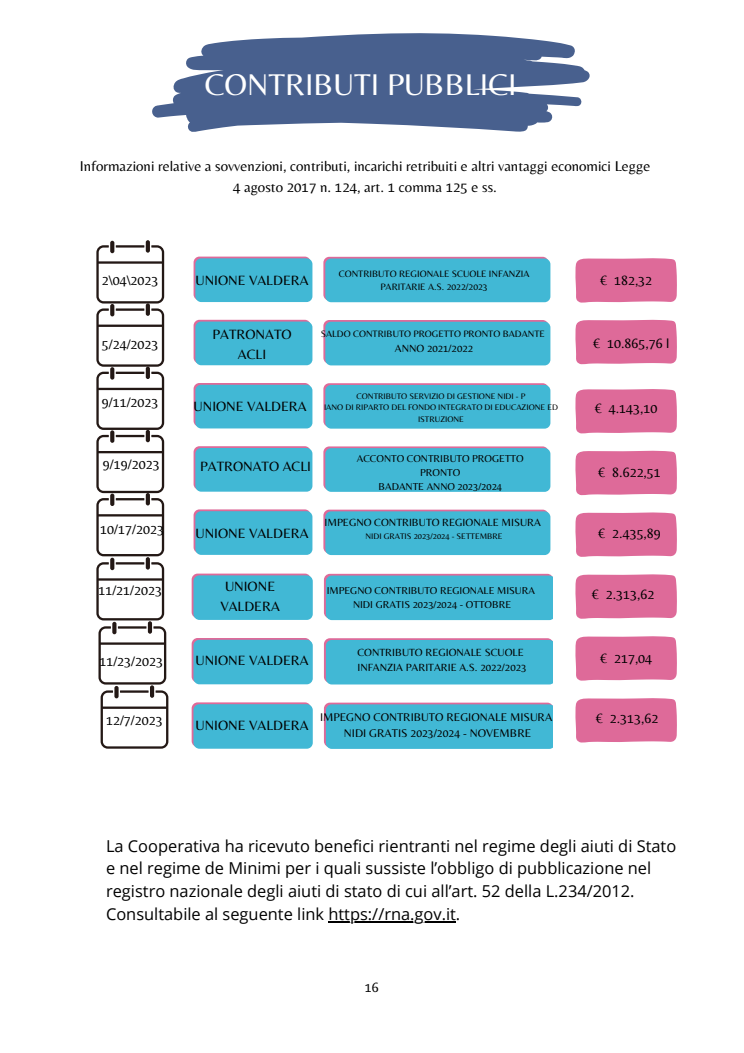
<style>
.page{position:relative;width:744px;height:1053px;background:#fff}
.page>*{position:absolute;margin:0;border:0;box-sizing:border-box;transform-origin:0 0}
.t1{font:31.2px "Belleza";color:#fff}
.t2{font:16.4px/22.8px "Open Sans";color:#000}
.t3{font:14.8px/20.7px "Belleza";color:#000;text-align:center}
.t4{font:14px/19.5px "Belleza";color:#000;text-align:center}
.t5{font:11.6px/16.2px "Belleza";color:#000;text-align:center}
.t6{font:10.8px/15px "Belleza";color:#000}
.t7{font:10.4px/14.4px "Belleza";color:#000;text-align:center}
.t8{font:9.6px/13.2px "Belleza";color:#000;text-align:center}
.t9{font:8.4px/11.7px "Belleza";color:#000;text-align:center}
</style>
<div class="page">
<svg style="left:152px;top:33px;width:438px;height:99px;fill:#48608e"></svg>
<div style="left:323px;top:257px;width:226px;height:43px;background:#de6a99;border-radius:6px"></div>
<div style="left:325px;top:258px;width:225px;height:44px;background:#41b8d5;border-radius:6px"></div>
<svg style="left:194px;top:256px;width:118px;height:46px;background:#4cb5d2"></svg>
<svg style="left:323px;top:320px;width:226px;height:44px"></svg>
<div style="left:325px;top:322px;width:225px;height:43px;background:#41b8d5;border-radius:6px"></div>
<div style="left:194px;top:320px;width:118px;height:45px;background:#41b8d5"></div>
<div style="left:323px;top:383px;width:226px;height:44px;background:#d46e9c;border-radius:6px"></div>
<div style="left:325px;top:385px;width:225px;height:43px;background:#41b8d5;border-radius:6px"></div>
<div style="left:194px;top:383px;width:118px;height:45px;background:#41b8d5"></div>
<div style="left:323px;top:446px;width:226px;height:44px;background:#de6a99;border-radius:6px"></div>
<div style="left:325px;top:448px;width:225px;height:44px;background:#41b8d5;border-radius:6px"></div>
<div style="left:194px;top:446px;width:118px;height:45px;background:#41b8d5"></div>
<div style="left:323px;top:509px;width:226px;height:44px;background:#de6a99;border-radius:6px"></div>
<div style="left:325px;top:511px;width:225px;height:44px;background:#41b8d5;border-radius:6px"></div>
<svg style="left:194px;top:509px;width:118px;height:46px;background:#4bb5d2"></svg>
<svg style="left:575px;top:258px;width:102px;height:45px;background:#df729e"></svg>
<svg style="left:575px;top:319px;width:102px;height:45px;background:#df729e"></svg>
<div style="left:575px;top:389px;width:102px;height:44px;background:#de6a99"></div>
<svg style="left:575px;top:450px;width:102px;height:45px;background:#df729e"></svg>
<svg style="left:575px;top:512px;width:102px;height:45px;background:#df729e"></svg>
<svg style="left:110px;top:241px;width:4px;height:12px"></svg>
<svg style="left:146px;top:240px;width:4px;height:13px"></svg>
<svg style="left:96px;top:245px;width:68px;height:311px"></svg>
<svg style="left:110px;top:493px;width:4px;height:13px"></svg>
<hr style="left:146px;top:493px;width:4px;height:12px;background:#231815;border-radius:2px">
<div style="left:324px;top:574px;width:228px;height:46px;background:#41b8d5"></div>
<svg style="left:192px;top:573px;width:121px;height:47px;background:#4cb5d3"></svg>
<div style="left:324px;top:638px;width:228px;height:46px;background:#41b8d5"></div>
<svg style="left:192px;top:638px;width:121px;height:46px;background:#4ab4d2"></svg>
<svg style="left:324px;top:702px;width:228px;height:46px;background:#4bb5d2"></svg>
<svg style="left:192px;top:702px;width:121px;height:46px;background:#4bb5d2"></svg>
<svg style="left:96px;top:562px;width:68px;height:58px"></svg>
<svg style="left:110px;top:557px;width:4px;height:13px"></svg>
<hr style="left:146px;top:557px;width:4px;height:12px;background:#231815;border-radius:2px">
<svg style="left:98px;top:626px;width:68px;height:58px"></svg>
<svg style="left:112px;top:621px;width:4px;height:13px"></svg>
<hr style="left:148px;top:621px;width:4px;height:12px;background:#231815;border-radius:2px">
<svg style="left:101px;top:690px;width:67px;height:58px"></svg>
<div style="left:114px;top:686px;width:5px;height:12px;background:#231815;border-radius:2px"></div>
<hr style="left:150px;top:685px;width:4px;height:12px;background:#231815;border-radius:2px">
<svg style="left:575px;top:574px;width:102px;height:45px;background:#df729e"></svg>
<div style="left:575px;top:636px;width:102px;height:44px;background:#de6a99"></div>
<div style="left:575px;top:698px;width:102px;height:44px;background:#de6a99"></div>
<hr style="left:328px;top:920px;width:128px;height:2px;background:#000">
<p class="t1" style="left:205px;top:66px;width:313px">CONTRIBUTI PUBBLICI</p>
<h2 class="t3" style="left:80px;top:155px;width:572px">Informazioni relative a sovvenzioni, contributi, incarichi retribuiti e altri vantaggi economici Legge<br>4 agosto 2017 n. 124, art. 1 comma 125 e ss.</h2>
<p class="t4" style="left:102px;top:270px;width:58px">2\04\2023</p>
<p class="t4" style="left:196px;top:270px;width:115px">UNIONE VALDERA</p>
<h6 class="t8" style="left:339px;top:266px;width:192px">CONTRIBUTO REGIONALE SCUOLE INFANZIA<br>PARITARIE A.S. 2022/2023</h6>
<h3 class="t4" style="left:600px;top:270px;width:54px">€ 182,32</h3>
<h3 class="t4" style="left:102px;top:334px;width:58px">5/24/2023</h3>
<h3 class="t4" style="left:213px;top:324px;width:81px">PATRONATO<br>ACLI</h3>
<h3 class="t8" style="left:321px;top:327px;width:226px">SALDO CONTRIBUTO PROGETTO PRONTO BADANTE</h3>
<h3 class="t6" style="left:395px;top:340px;width:80px">ANNO 2021/2022</h3>
<h5 class="t4" style="left:593px;top:333px;width:78px">€ 10.865,76 l</h5>
<p class="t4" style="left:102px;top:392px;width:58px">9/11/2023</p>
<h4 class="t4" style="left:194px;top:396px;width:115px">UNIONE VALDERA</h4>
<h4 class="t9" style="left:357px;top:390px;width:170px">CONTRIBUTO SERVIZIO DI GESTIONE NIDI - P</h4>
<h3 class="t9" style="left:324px;top:401px;width:236px">IANO DI RIPARTO DEL FONDO INTEGRATO DI EDUCAZIONE ED<br>ISTRUZIONE</h3>
<p class="t4" style="left:595px;top:398px;width:64px">€ 4.143,10</p>
<h4 class="t4" style="left:103px;top:454px;width:58px">9/19/2023</h4>
<p class="t4" style="left:200px;top:456px;width:112px">PATRONATO ACLI</p>
<h4 class="t7" style="left:357px;top:451px;width:168px">ACCONTO CONTRIBUTO PROGETTO<br>PRONTO<br>BADANTE ANNO 2023/2024</h4>
<h6 class="t4" style="left:598px;top:462px;width:64px">€ 8.622,51</h6>
<p class="t4" style="left:100px;top:519px;width:65px">10/17/2023</p>
<p class="t4" style="left:196px;top:523px;width:115px">UNIONE VALDERA</p>
<h4 class="t6" style="left:325px;top:515px;width:218px">IMPEGNO CONTRIBUTO REGIONALE MISURA</h4>
<h4 class="t9" style="left:365px;top:530px;width:139px">NIDI GRATIS 2023/2024 - SETTEMBRE</h4>
<p class="t4" style="left:598px;top:523px;width:64px">€ 2.435,89</p>
<p class="t4" style="left:98px;top:580px;width:65px">11/21/2023</p>
<h4 class="t4" style="left:220px;top:576px;width:61px">UNIONE<br>VALDERA</h4>
<p class="t7" style="left:327px;top:582px;width:210px">IMPEGNO CONTRIBUTO REGIONALE MISURA<br>NIDI GRATIS 2023/2024 - OTTOBRE</p>
<p class="t4" style="left:592px;top:584px;width:64px">€ 2.313,62</p>
<h4 class="t4" style="left:99px;top:651px;width:65px">11/23/2023</h4>
<h6 class="t4" style="left:196px;top:650px;width:115px">UNIONE VALDERA</h6>
<h4 class="t6" style="left:357px;top:644px;width:171px">CONTRIBUTO REGIONALE SCUOLE<br>INFANZIA PARITARIE A.S. 2022/2023</h4>
<p class="t4" style="left:600px;top:648px;width:54px">€ 217,04</p>
<h4 class="t4" style="left:106px;top:710px;width:58px">12/7/2023</h4>
<p class="t4" style="left:196px;top:715px;width:115px">UNIONE VALDERA</p>
<h4 class="t5" style="left:320px;top:708px;width:234px">IMPEGNO CONTRIBUTO REGIONALE MISURA<br>NIDI GRATIS 2023/2024 - NOVEMBRE</h4>
<p class="t4" style="left:596px;top:708px;width:64px">€ 2.313,62</p>
<h4 class="t2" style="left:106px;top:833px;width:572px">La Cooperativa ha ricevuto benefici rientranti nel regime degli aiuti di Stato e nel regime de Minimi per i quali sussiste l’obbligo di pubblicazione nel registro nazionale degli aiuti di stato di cui all’art. 52 della L.234/2012.<br>Consultabile al seguente link https://rna.gov.it.</h4>
<h1 class="t4" style="left:365px;top:976px;width:15px">16</h1>
</div>
